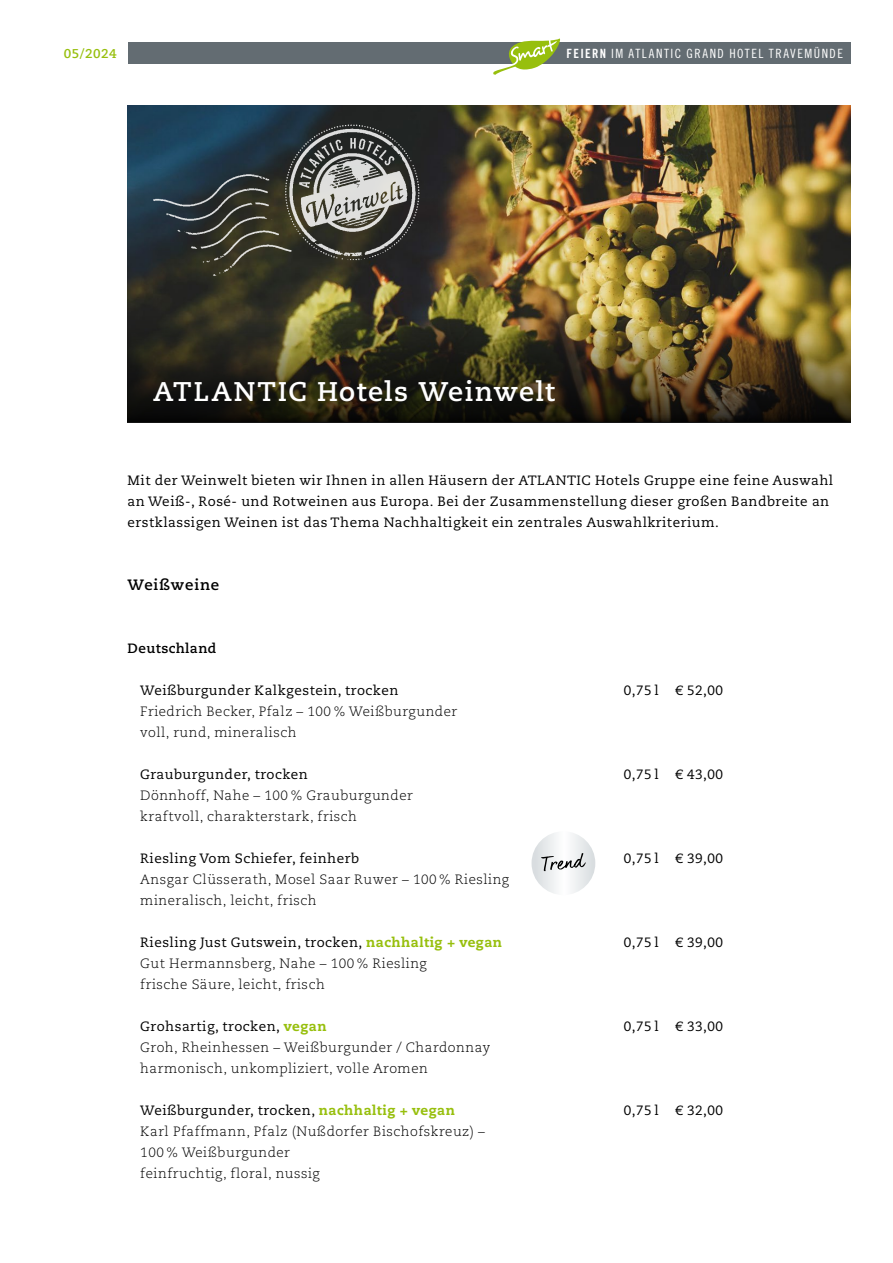
<style>
.page{position:relative;width:893px;height:1263px;background:#fff}
.page>*{position:absolute;margin:0;border:0;box-sizing:border-box;transform-origin:0 0}
.t1{font:700 27px "Caecilia LT Pro 75";letter-spacing:.05em;color:#fff}
.t2{font:700 15px "Caecilia LT Pro 75";letter-spacing:.06em;color:#000}
.t3{font:13.5px/21px "Caecilia LT Pro 55 Roman";letter-spacing:.04em;color:#000}
.t4{font:300 13.5px/21px "Caecilia LT Pro 45";letter-spacing:.04em;color:#000}
.t5{font:700 13.5px "Caecilia LT Pro 75";letter-spacing:.035em;color:#000}
.t6{font:12.75px "Trade Gothic LT Std Cn 18";letter-spacing:.12em;color:#fff}
.t7{font:700 12.75px "Caecilia LT Pro 75";letter-spacing:.04em;color:#97bf0d}
.s1{font-family:"Trade Gothic LT Pro Bd Cn 20"}
.s2{font-family:"Caecilia LT Pro 85";font-weight:800;color:#97bf0d}
</style>
<div class="page">
<div style="left:128px;top:43px;width:722px;height:21px;background:#636c72"></div>
<svg style="left:493px;top:38px;width:67px;height:37px"></svg>
<img style="left:128px;top:105px;width:722px;height:211px">
<img style="left:128px;top:316px;width:722px;height:106px">
<img style="left:140px;top:119px;width:297px;height:168px">
<svg style="left:531px;top:831px;width:64px;height:64px"></svg>
<svg style="left:541px;top:853px;width:45px;height:18px"></svg>
<p class="t7" style="left:64px;top:45px;width:54px">05/2024</p>
<p class="t6" style="left:566px;top:46px;width:278px"><span class="s1">FEIERN</span> IM ATLANTIC GRAND HOTEL TRAVEMÜNDE</p>
<h1 class="t1" style="left:153px;top:373px;width:403px">ATLANTIC Hotels Weinwelt</h1>
<p class="t3" style="left:128px;top:470px;width:707px">Mit der Weinwelt bieten wir Ihnen in allen Häusern der ATLANTIC Hotels Gruppe eine feine Auswahl an Weiß-, Rosé- und Rotweinen aus Europa. Bei der Zusammenstellung dieser großen Bandbreite an erstklassigen Weinen ist das Thema Nachhaltigkeit ein zentrales Auswahlkriterium.</p>
<p class="t2" style="left:128px;top:575px;width:93px">Weißweine</p>
<p class="t5" style="left:128px;top:639px;width:90px">Deutschland</p>
<p class="t3" style="left:140px;top:680px;width:260px">Weißburgunder Kalkgestein, trocken</p>
<p class="t3" style="left:624px;top:680px;width:101px">0,75 l € 52,00</p>
<p class="t4" style="left:140px;top:701px;width:318px">Friedrich Becker, Pfalz – 100 % Weißburgunder voll, rund, mineralisch</p>
<p class="t3" style="left:140px;top:764px;width:169px">Grauburgunder, trocken</p>
<p class="t3" style="left:624px;top:764px;width:101px">0,75 l € 43,00</p>
<p class="t4" style="left:140px;top:785px;width:274px">Dönnhoff, Nahe – 100 % Grauburgunder kraftvoll, charakterstark, frisch</p>
<p class="t3" style="left:140px;top:848px;width:220px">Riesling Vom Schiefer, feinherb</p>
<p class="t3" style="left:624px;top:848px;width:101px">0,75 l € 39,00</p>
<p class="t4" style="left:140px;top:869px;width:370px">Ansgar Clüsserath, Mosel Saar Ruwer – 100 % Riesling mineralisch, leicht, frisch</p>
<p class="t3" style="left:140px;top:932px;width:363px">Riesling Just Gutswein, trocken, <span class="s2">nachhaltig + vegan</span></p>
<p class="t3" style="left:624px;top:932px;width:101px">0,75 l € 39,00</p>
<p class="t4" style="left:140px;top:953px;width:288px">Gut Hermannsberg, Nahe – 100 % Riesling frische Säure, leicht, frisch</p>
<p class="t3" style="left:140px;top:1016px;width:188px">Grohsartig, trocken, <span class="s2">vegan</span></p>
<p class="t3" style="left:624px;top:1016px;width:101px">0,75 l € 33,00</p>
<p class="t4" style="left:140px;top:1037px;width:351px">Groh, Rheinhessen – Weißburgunder / Chardonnay harmonisch, unkompliziert, volle Aromen</p>
<p class="t3" style="left:140px;top:1100px;width:316px">Weißburgunder, trocken, <span class="s2">nachhaltig + vegan</span></p>
<p class="t3" style="left:624px;top:1100px;width:101px">0,75 l € 32,00</p>
<p class="t4" style="left:140px;top:1121px;width:346px">Karl Pfaffmann, Pfalz (Nußdorfer Bischofskreuz) –<br>100 % Weißburgunder<br>feinfruchtig, floral, nussig</p>
</div>
